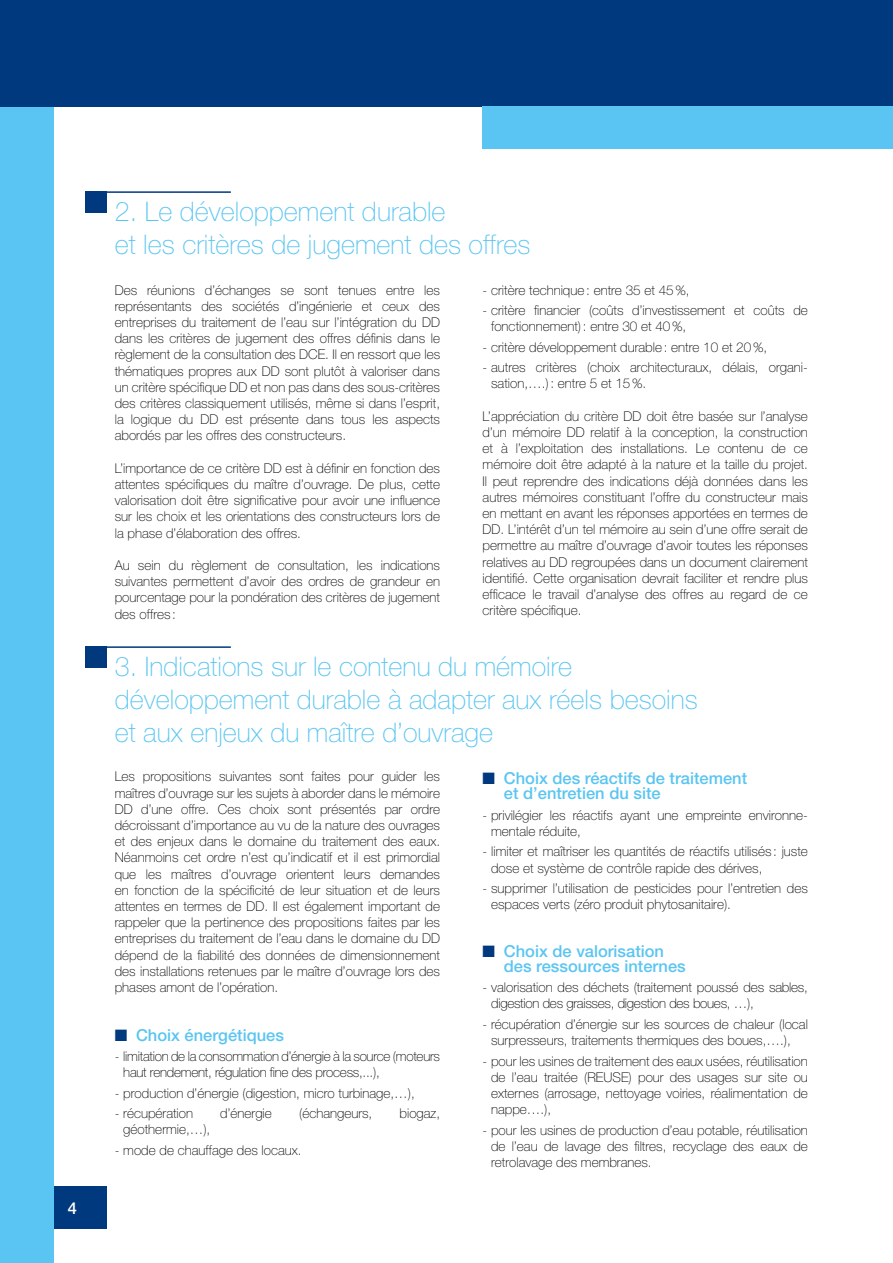
<style>
.page{position:relative;width:893px;height:1263px;background:#fff}
.page>*{position:absolute;margin:0;border:0;box-sizing:border-box;transform-origin:0 0}
.t1{font:100 27px/33px "Helvetica Neue LT Std";color:#5ac5f2}
.t2{font:500 16.5px/15px "Helvetica Neue LT Std";color:#5ac5f2}
.t3{font:500 16.5px "Helvetica Neue LT Std";color:#fff}
.t4{font:100 13.5px/16.2px "Helvetica Neue LT Std";color:#000;text-align:justify}
.t5{font:100 13.5px/16.2px "Helvetica Neue LT Std";letter-spacing:-.02em;color:#000}
.s1{color:#00397d}
</style>
<div class="page">
<div style="left:0;top:1186px;width:106px;height:43px;background:#00397d"></div>
<div style="left:0;top:93px;width:53px;height:1170px;background:#5ac5f2"></div>
<div style="left:0;top:0;width:893px;height:106px;background:#00397d"></div>
<div style="left:483px;top:106px;width:410px;height:43px;background:#5ac5f2"></div>
<div style="left:85px;top:646px;width:21px;height:22px;background:#00397d"></div>
<hr style="left:86px;top:646px;width:145px;height:2px;background:#00397d">
<div style="left:85px;top:191px;width:21px;height:22px;background:#00397d"></div>
<hr style="left:86px;top:191px;width:145px;height:2px;background:#00397d">
<p class="t3" style="left:68px;top:1198px;width:11px">4</p>
<h1 class="t1" style="left:115px;top:195px;width:417px">2. Le développement durable<br>et les critères de jugement des offres</h1>
<p class="t4" style="left:115px;top:282px;width:327px">Des réunions d’échanges se sont tenues entre les représentants des sociétés d’ingénierie et ceux des entreprises du traitement de l’eau sur l’intégration du DD dans les critères de jugement des offres définis dans le règlement de la consultation des DCE. Il en ressort que les thématiques propres aux DD sont plutôt à valoriser dans un critère spécifique DD et non pas dans des sous-critères des critères classiquement utilisés, même si dans l’esprit, la logique du DD est présente dans tous les aspects abordés par les offres des constructeurs.</p>
<p class="t4" style="left:115px;top:460px;width:327px">L’importance de ce critère DD est à définir en fonction des attentes spécifiques du maître d’ouvrage. De plus, cette valorisation doit être significative pour avoir une influence sur les choix et les orientations des constructeurs lors de la phase d’élaboration des offres.</p>
<p class="t4" style="left:115px;top:557px;width:327px">Au sein du règlement de consultation, les indications suivantes permettent d’avoir des ordres de grandeur en pourcentage pour la pondération des critères de jugement des offres :</p>
<p class="t4" style="left:483px;top:282px;width:209px">- critère technique: entre 35 et 45%,</p>
<p class="t4" style="left:491px;top:302px;width:318px;text-indent:-9px">- critère financier (coûts d’investissement et coûts de fonctionnement): entre 30 et 40%,</p>
<p class="t4" style="left:483px;top:339px;width:286px">- critère développement durable: entre 10 et 20%,</p>
<p class="t4" style="left:491px;top:359px;width:318px;text-indent:-9px">- autres critères (choix architecturaux, délais, organi&shy;sation,….): entre 5 et 15%.</p>
<p class="t4" style="left:483px;top:408px;width:327px">L’appréciation du critère DD doit être basée sur l’analyse d’un mémoire DD relatif à la conception, la construction et à l’exploitation des installations. Le contenu de ce mémoire doit être adapté à la nature et la taille du projet.<br>Il peut reprendre des indications déjà données dans les autres mémoires constituant l’offre du constructeur mais en mettant en avant les réponses apportées en termes de DD. L’intérêt d’un tel mémoire au sein d’une offre serait de permettre au maître d’ouvrage d’avoir toutes les réponses relatives au DD regroupées dans un document clairement identifié. Cette organisation devrait faciliter et rendre plus efficace le travail d’analyse des offres au regard de ce critère spécifique.</p>
<h1 class="t1" style="left:115px;top:650px;width:584px">3. Indications sur le contenu du mémoire développement durable à adapter aux réels besoins et aux enjeux du maître d’ouvrage</h1>
<p class="t4" style="left:115px;top:768px;width:327px">Les propositions suivantes sont faites pour guider les maîtres d’ouvrage sur les sujets à aborder dans le mémoire DD d’une offre. Ces choix sont présentés par ordre décroissant d’importance au vu de la nature des ouvrages et des enjeux dans le domaine du traitement des eaux.<br>Néanmoins cet ordre n’est qu’indicatif et il est primordial que les maîtres d’ouvrage orientent leurs demandes en fonction de la spécificité de leur situation et de leurs attentes en termes de DD. Il est également important de rappeler que la pertinence des propositions faites par les entreprises du traitement de l’eau dans le domaine du DD dépend de la fiabilité des données de dimensionnement des installations retenues par le maître d’ouvrage lors des phases amont de l’opération.</p>
<p class="t2" style="left:115px;top:1027px;width:171px"><span class="s1">■</span> Choix énergétiques</p>
<p class="t5" style="left:123px;top:1048px;width:318px;text-indent:-9px">- limitation de la consommation d’énergie à la source (moteurs haut rendement, régulation fine des process,...),</p>
<p class="t4" style="left:115px;top:1085px;width:301px">- production d’énergie (digestion, micro turbinage,…),</p>
<p class="t4" style="left:115px;top:1105px;width:80px">- récupération</p>
<p class="t4" style="left:220px;top:1105px;width:53px">d’énergie</p>
<p class="t4" style="left:299px;top:1105px;width:75px">(échangeurs,</p>
<p class="t4" style="left:400px;top:1105px;width:42px">biogaz,</p>
<p class="t4" style="left:123px;top:1121px;width:89px">géothermie,…),</p>
<p class="t4" style="left:115px;top:1142px;width:188px">- mode de chauffage des locaux.</p>
<p class="t2" style="left:504px;top:771px;width:245px;text-indent:-21px"><span class="s1">■</span> Choix des réactifs de traitement et d’entretien du site</p>
<p class="t4" style="left:491px;top:807px;width:318px;text-indent:-9px">- privilégier les réactifs ayant une empreinte environne&shy;mentale réduite,</p>
<p class="t4" style="left:491px;top:843px;width:318px;text-indent:-9px">- limiter et maîtriser les quantités de réactifs utilisés : juste dose et système de contrôle rapide des dérives,</p>
<p class="t4" style="left:491px;top:880px;width:318px;text-indent:-9px">- supprimer l’utilisation de pesticides pour l’entretien des espaces verts (zéro produit phytosanitaire).</p>
<p class="t2" style="left:504px;top:943px;width:183px;text-indent:-21px"><span class="s1">■</span> Choix de valorisation des ressources internes</p>
<p class="t5" style="left:491px;top:979px;width:318px;text-indent:-9px">- valorisation des déchets (traitement poussé des sables, digestion des graisses, digestion des boues, …),</p>
<p class="t4" style="left:491px;top:1016px;width:318px;text-indent:-9px">- récupération d’énergie sur les sources de chaleur (local surpresseurs, traitements thermiques des boues,….),</p>
<p class="t4" style="left:491px;top:1052px;width:318px;text-indent:-9px">- pour les usines de traitement des eaux usées, réutilisation de l’eau traitée (REUSE) pour des usages sur site ou externes (arrosage, nettoyage voiries, réalimentation de nappe….),</p>
<p class="t4" style="left:491px;top:1122px;width:318px;text-indent:-9px">- pour les usines de production d’eau potable, réutilisation de l’eau de lavage des filtres, recyclage des eaux de retrolavage des membranes.</p>
</div>
